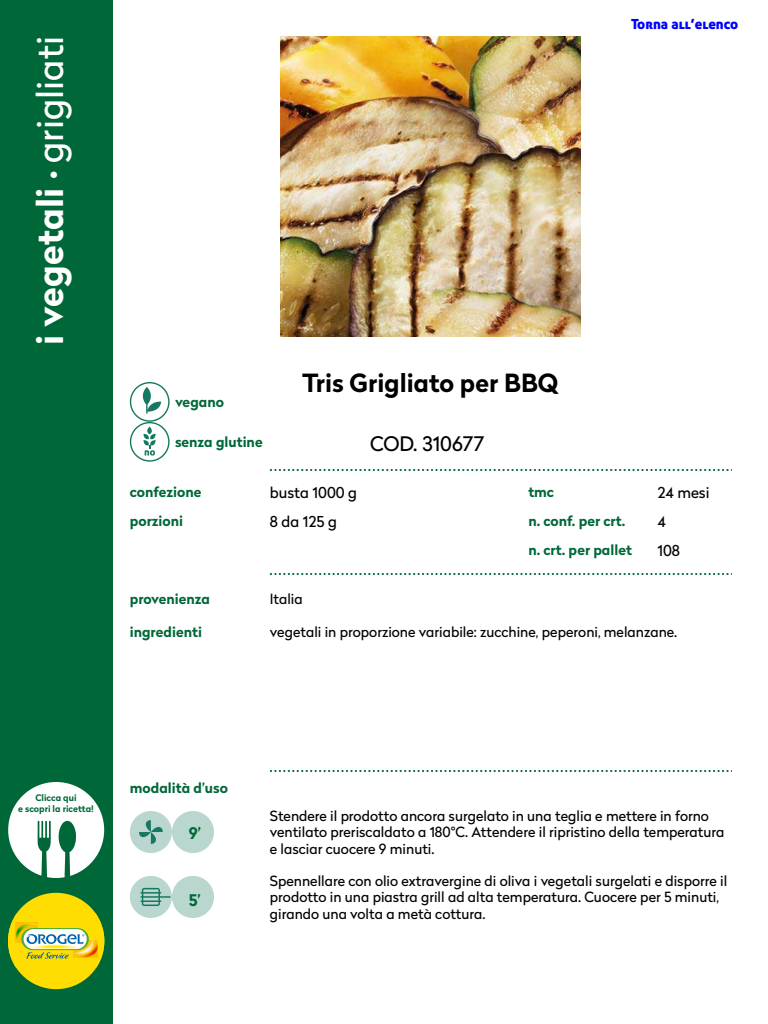
<style>
.page{position:relative;width:768px;height:1024px;background:#fff}
.page>*{position:absolute;margin:0;border:0;box-sizing:border-box;transform-origin:0 0}
.t1{font:700 36px "Radikal";color:#fff}
.t2{font:700 25px "Radikal";color:#000}
.t3{font:20px "Radikal";color:#000}
.t4{font:700 16px "Radikal";color:#006838}
.t5{font:15px/28.7px "Radikal";color:#000}
.t6{font:14px/16.8px "Radikal";color:#000}
.t7{font:700 14px/28.7px "Radikal";color:#006838}
.t8{font:14px "Aller Display";color:#00f}
.t9{font:700 9px/10.8px "Radikal";color:#006838;text-align:center}
.s1{font-weight:400}
</style>
<div class="page">
<img style="left:280px;top:37px;width:300px;height:300px">
<div style="left:0;top:0;width:112px;height:1024px;background:#006838"></div>
<svg style="left:270px;top:573px;width:462px;height:2px"></svg>
<svg style="left:270px;top:469px;width:462px;height:2px"></svg>
<svg style="left:270px;top:770px;width:462px;height:2px"></svg>
<div style="left:8px;top:893px;width:96px;height:96px;background:#fd0;border-radius:50%"></div>
<svg style="left:8px;top:913px;width:96px;height:55px"></svg>
<div style="left:172px;top:811px;width:42px;height:42px;background:#b9d6cf;border-radius:50%"></div>
<div style="left:130px;top:811px;width:42px;height:42px;background:#b9d6cf;border-radius:50%"></div>
<svg style="left:139px;top:820px;width:24px;height:24px"></svg>
<div style="left:172px;top:876px;width:42px;height:42px;background:#b9d6cf;border-radius:50%"></div>
<div style="left:130px;top:876px;width:42px;height:42px;background:#b9d6cf;border-radius:50%"></div>
<svg style="left:140px;top:888px;width:30px;height:18px"></svg>
<svg style="left:130px;top:382px;width:40px;height:80px"></svg>
<svg style="left:8px;top:782px;width:96px;height:96px"></svg>
<h1 class="t1" style="left:24px;top:345px;width:310px;rotate:-90deg">i vegetali · <span class="s1">grigliati</span></h1>
<p class="t8" style="left:631px;top:15px;width:109px">Torna all’elenco</p>
<p class="t7" style="left:175px;top:387px;width:51px">vegano</p>
<p class="t7" style="left:175px;top:427px;width:89px">senza glutine</p>
<h2 class="t2" style="left:302px;top:364px;width:258px">Tris Grigliato per BBQ</h2>
<h3 class="t3" style="left:370px;top:429px;width:116px">COD. 310677</h3>
<p class="t5" style="left:270px;top:478px;width:89px">busta 1000 g</p>
<p class="t5" style="left:658px;top:478px;width:54px">24 mesi<br>4<br>108</p>
<p class="t7" style="left:130px;top:478px;width:73px">confezione</p>
<p class="t7" style="left:528px;top:478px;width:105px">tmc<br>n. conf. per crt. n. crt. per pallet</p>
<p class="t5" style="left:270px;top:506px;width:69px">8 da 125 g</p>
<p class="t7" style="left:130px;top:506px;width:55px">porzioni</p>
<p class="t7" style="left:130px;top:585px;width:82px">provenienza</p>
<p class="t7" style="left:130px;top:617px;width:74px">ingredienti</p>
<p class="t6" style="left:270px;top:591px;width:34px">Italia</p>
<p class="t6" style="left:270px;top:623px;width:409px">vegetali in proporzione variabile: zucchine, peperoni, melanzane.</p>
<p class="t9" style="left:18px;top:792px;width:77px">Clicca qui<br>e scopri la ricetta!</p>
<p class="t7" style="left:130px;top:774px;width:100px">modalità d’uso</p>
<p class="t4" style="left:189px;top:821px;width:14px">9’</p>
<p class="t4" style="left:189px;top:888px;width:14px">5’</p>
<p class="t6" style="left:270px;top:807px;width:456px">Stendere il prodotto ancora surgelato in una teglia e mettere in forno ventilato preriscaldato a 180°C. Attendere il ripristino della temperatura e lasciar cuocere 9 minuti.</p>
<p class="t6" style="left:270px;top:872px;width:459px">Spennellare con olio extravergine di oliva i vegetali surgelati e disporre il prodotto in una piastra grill ad alta temperatura. Cuocere per 5 minuti, girando una volta a metà cottura.</p>
</div>
